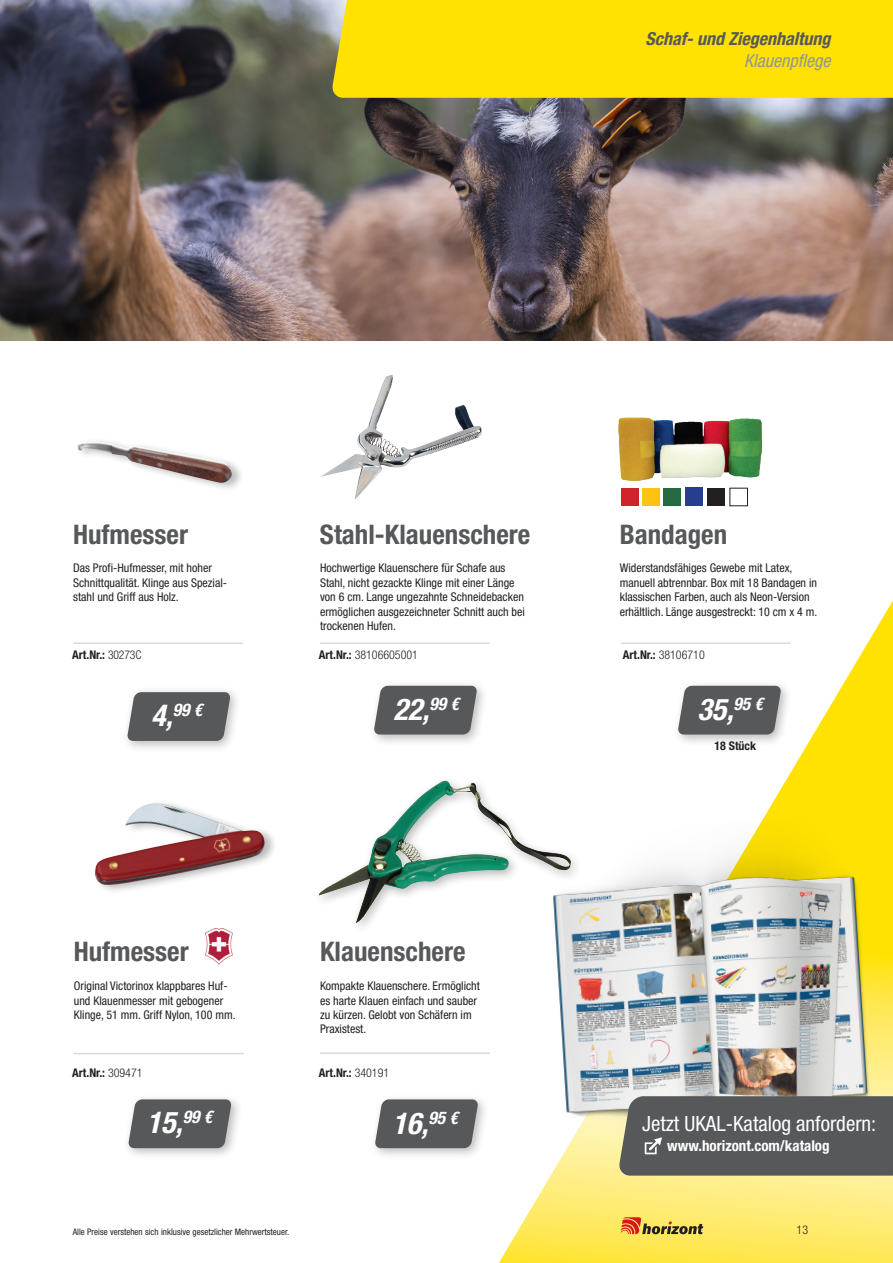
<style>
.page{position:relative;width:893px;height:1263px;background:#fff}
.page>*{position:absolute;margin:0;border:0;box-sizing:border-box;transform-origin:0 0}
.t1{font:italic 700 condensed 30px "Helvetica Neue";color:#fff}
.t2{font:700 condensed 27px "Helvetica Neue";color:#57585a}
.t3{font:condensed 21px "Helvetica Neue";color:#fff}
.t4{font:italic 700 condensed 18px "Helvetica Neue";color:#57585a}
.t5{font:italic condensed 18px "Helvetica Neue";color:#939598}
.t6{font:italic 700 condensed 17.55px "Helvetica Neue";color:#fff}
.t7{font:700 condensed 15px "Helvetica Neue";color:#fff}
.Artikeltext_Helv_Rom{font:condensed 12px/14.4px "Helvetica Neue";color:#231f20}
.t8{font:700 condensed 12px "Helvetica Neue";color:#231f20}
.t9{font:300 condensed 12px "Helvetica Neue";color:#231f20}
.t10{font:condensed 9px "Helvetica Neue";color:#231f20}
.s1{font-weight:300}
.s2{font-weight:700}
.s3{font-size:30px}
</style>
<div class="page">
<img style="left:0;top:0;width:893px;height:340px">
<svg style="left:767px;top:600px;width:126px;height:211px;fill:#ffe201"></svg>
<svg style="left:499px;top:1178px;width:394px;height:85px"></svg>
<img style="left:549px;top:811px;width:344px;height:367px">
<img style="left:321px;top:375px;width:161px;height:125px">
<div style="left:663px;top:488px;width:18px;height:18px;background:#256942"></div>
<div style="left:642px;top:488px;width:18px;height:18px;background:#fec210"></div>
<div style="left:685px;top:488px;width:17px;height:18px;background:#253f8e"></div>
<div style="left:707px;top:488px;width:18px;height:18px;background:#231f20"></div>
<div style="left:621px;top:488px;width:17px;height:18px;background:#d1232a"></div>
<hr style="left:73px;top:642px;width:170px;height:2px;background:#d9dadc">
<hr style="left:320px;top:642px;width:170px;height:2px;background:#d9dadc">
<hr style="left:621px;top:642px;width:170px;height:2px;background:#d9dadc">
<hr style="left:74px;top:1053px;width:170px;height:1px;background:#d9dadc">
<hr style="left:320px;top:1052px;width:170px;height:2px;background:#d9dadc">
<div style="left:313px;top:775px;width:269px;height:159px;background:#231f20;opacity:.3"></div>
<img style="left:319px;top:780px;width:252px;height:143px">
<div style="left:94px;top:799px;width:184px;height:95px;background:#231f20;opacity:.3"></div>
<img style="left:95px;top:803px;width:171px;height:83px">
<img style="left:205px;top:928px;width:28px;height:37px">
<div style="left:76px;top:437px;width:169px;height:55px;background:#231f20;opacity:.3"></div>
<img style="left:77px;top:442px;width:155px;height:41px">
<div style="left:331px;top:0;width:562px;height:98px;background:#ffe201"></div>
<div style="left:730px;top:488px;width:18px;height:18px;border:1px solid #231f20"></div>
<div style="left:617px;top:1096px;width:276px;height:79px;background:#57585a"></div>
<div style="left:123px;top:1093px;width:120px;height:67px;background:#231f20;opacity:.3"></div>
<svg style="left:128px;top:1099px;width:104px;height:49px"></svg>
<div style="left:369px;top:1093px;width:120px;height:67px;background:#231f20;opacity:.3"></div>
<svg style="left:374px;top:1099px;width:105px;height:49px"></svg>
<div style="left:122px;top:686px;width:120px;height:67px;background:#231f20;opacity:.3"></div>
<svg style="left:127px;top:692px;width:104px;height:49px"></svg>
<div style="left:368px;top:680px;width:120px;height:67px;background:#231f20;opacity:.3"></div>
<svg style="left:373px;top:686px;width:105px;height:48px"></svg>
<div style="left:672px;top:680px;width:120px;height:67px;background:#231f20;opacity:.3"></div>
<svg style="left:677px;top:686px;width:105px;height:48px"></svg>
<img style="left:618px;top:417px;width:144px;height:63px">
<svg style="left:621px;top:1217px;width:82px;height:17px"></svg>
<p class="t4" style="left:645px;top:27px;width:186px">Schaf- und Ziegenhaltung</p>
<p class="t5" style="left:744px;top:51px;width:88px">Klauenpflege</p>
<p class="t2" style="left:320px;top:518px;width:212px">Stahl-Klauenschere</p>
<p class="t2" style="left:73px;top:518px;width:116px">Hufmesser</p>
<p class="Artikeltext_Helv_Rom" style="left:73px;top:561px;width:155px">Das Profi-Hufmesser, mit hoher<br>Schnittqualität. Klinge aus Spezial&shy;stahl und Griff aus Holz.</p>
<p class="Artikeltext_Helv_Rom" style="left:320px;top:561px;width:206px">Hochwertige Klauenschere für Schafe aus Stahl, nicht gezackte Klinge mit einer Länge von 6 cm. Lange ungezahnte Schneidebacken ermöglichen ausgezeichneter Schnitt auch bei trockenen Hufen.</p>
<p class="t2" style="left:620px;top:518px;width:109px">Bandagen</p>
<p class="Artikeltext_Helv_Rom" style="left:620px;top:561px;width:199px">Widerstandsfähiges Gewebe mit Latex, manuell abtrennbar. Box mit 18 Bandagen in klassischen Farben, auch als Neon-Version erhältlich. Länge ausgestreckt: 10 cm x 4 m.</p>
<p class="t8" style="left:72px;top:647px;width:71px">Art.Nr.: <span class="s1">30273C</span></p>
<p class="t9" style="left:319px;top:648px;width:101px"><span class="s2">Art.Nr.:</span> 38106605001</p>
<p class="t8" style="left:623px;top:647px;width:83px">Art.Nr.: <span class="s1">38106710</span></p>
<p class="t6" style="left:151px;top:699px;width:52px"><span class="s3">4,</span>99 €</p>
<p class="t1" style="left:393px;top:691px;width:67px">22,<sup>99</sup> <sup>€</sup></p>
<p class="t1" style="left:697px;top:691px;width:67px">35,<sup>95</sup> <sup>€</sup></p>
<p class="t2" style="left:74px;top:935px;width:116px">Hufmesser</p>
<p class="Artikeltext_Helv_Rom" style="left:74px;top:978px;width:163px">Original Victorinox klappbares Huf&shy;und Klauenmesser mit gebogener<br>Klinge, 51 mm. Griff Nylon, 100 mm.</p>
<p class="t2" style="left:320px;top:935px;width:147px">Klauenschere</p>
<p class="Artikeltext_Helv_Rom" style="left:320px;top:978px;width:161px">Kompakte Klauenschere. Ermöglicht es harte Klauen einfach und sauber zu kürzen. Gelobt von Schäfern im<br>Praxistest.</p>
<p class="t8" style="left:72px;top:1065px;width:72px">Art.Nr.: <span class="s1">309471</span></p>
<p class="t8" style="left:319px;top:1065px;width:72px">Art.Nr.: <span class="s1">340191</span></p>
<p class="t1" style="left:147px;top:1104px;width:67px">15,<sup>99</sup> <sup>€</sup></p>
<p class="t1" style="left:392px;top:1105px;width:67px">16,<sup>95</sup> <sup>€</sup></p>
<p class="t10" style="left:73px;top:1226px;width:218px">Alle Preise verstehen sich inklusive gesetzlicher Mehrwertsteuer.</p>
<p class="t8" style="left:714px;top:739px;width:43px">18 Stück</p>
<p class="t3" style="left:642px;top:1112px;width:236px">Jetzt UKAL-Katalog anfordern:</p>
<p class="t7" style="left:667px;top:1136px;width:164px">www.horizont.com/katalog</p>
<p class="t9" style="left:797px;top:1223px;width:13px">13</p>
</div>
